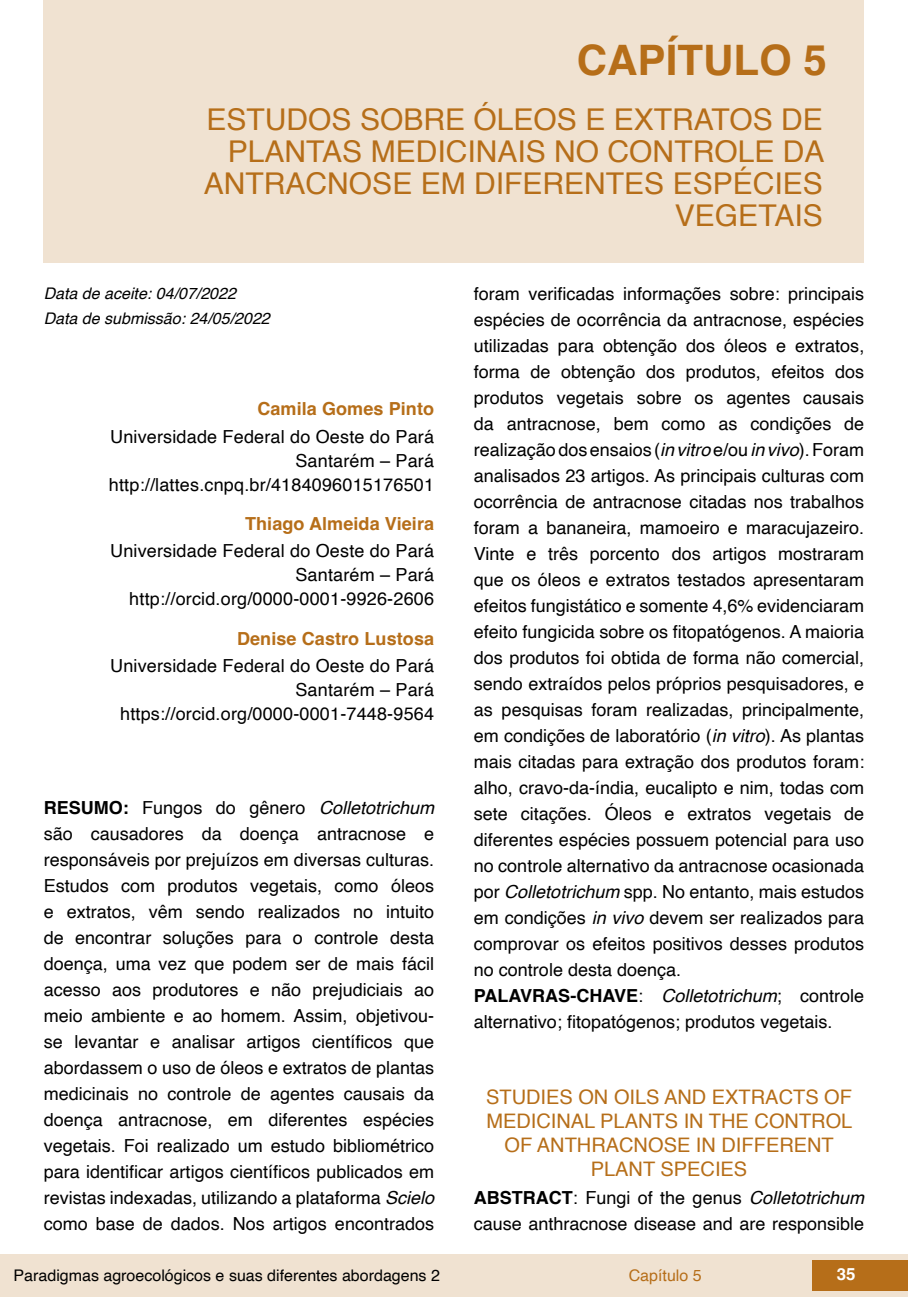
<style>
.page{position:relative;width:908px;height:1304px;background:#fff}
.page>*{position:absolute;margin:0;border:0;box-sizing:border-box;transform-origin:0 0}
.t1{font:700 42px "Helvetica";color:#b66e19}
.t2{font:30px/32px "Helvetica";color:#b66e19;text-align:right}
.t3{font:20px/24px "Helvetica";color:#b66e19;text-align:center}
.t4{font:18px/26px "Helvetica";color:#000;text-align:right}
.t5{font:700 18px "Helvetica";letter-spacing:.005em;color:#b66e19}
.t6{font:700 16.8px "Helvetica";color:#fff}
.t7{font:16px "Helvetica";color:#000}
.t8{font:italic 16px "Helvetica";color:#000}
.t9{font:16px "Helvetica";color:#b66e19}
.s1{font-weight:700}
.s2{font-style:italic}
</style>
<div class="page">
<div style="left:0;top:1254px;width:906px;height:43px;background:#f0e2d1"></div>
<div style="left:812px;top:1261px;width:95px;height:30px;background:#b66e19"></div>
<div style="left:44px;top:0;width:819px;height:263px;background:#f0e2d1"></div>
<h1 class="t1" style="left:576px;top:35px;width:251px">CAPÍTULO 5</h1>
<h2 class="t2" style="left:204px;top:104px;width:622px">ESTUDOS SOBRE ÓLEOS E EXTRATOS DE<br>PLANTAS MEDICINAIS NO CONTROLE DA<br>ANTRACNOSE EM DIFERENTES ESPÉCIES<br>VEGETAIS</h2>
<p class="t8" style="left:44px;top:280px;width:194px">Data de aceite: 04/07/2022</p>
<p class="t8" style="left:44px;top:306px;width:227px">Data de submissão: 24/05/2022</p>
<p class="t5" style="left:257px;top:398px;width:178px">Camila Gomes Pinto</p>
<p class="t4" style="left:109px;top:425px;width:326px;line-height:24px">Universidade Federal do Oeste do Pará<br>Santarém – Pará http://lattes.cnpq.br/4184096015176501</p>
<p class="t5" style="left:245px;top:513px;width:190px">Thiago Almeida Vieira</p>
<p class="t4" style="left:110px;top:540px;width:325px;line-height:24px">Universidade Federal do Oeste do Pará<br>Santarém – Pará http://orcid.org/0000-0001-9926-2606</p>
<p class="t5" style="left:237px;top:627px;width:198px">Denise Castro Lustosa</p>
<p class="t4" style="left:110px;top:654px;width:325px;line-height:24px">Universidade Federal do Oeste do Pará<br>Santarém – Pará https://orcid.org/0000-0001-7448-9564</p>
<p class="t4" style="left:44px;top:795px;width:392px;text-align:justify"><span class="s1">RESUMO:</span> Fungos do gênero <span class="s2">Colletotrichum </span>são causadores da doença antracnose e responsáveis por prejuízos em diversas culturas.<br>Estudos com produtos vegetais, como óleos e extratos, vêm sendo realizados no intuito de encontrar soluções para o controle desta doença, uma vez que podem ser de mais fácil acesso aos produtores e não prejudiciais ao meio ambiente e ao homem. Assim, objetivou&shy;se levantar e analisar artigos científicos que abordassem o uso de óleos e extratos de plantas medicinais no controle de agentes causais da doença antracnose, em diferentes espécies vegetais. Foi realizado um estudo bibliométrico para identificar artigos científicos publicados em revistas indexadas, utilizando a plataforma <span class="s2">Scielo </span>como base de dados. Nos artigos encontrados</p>
<p class="t4" style="left:473px;top:281px;width:392px;text-align:left">foram verificadas informações sobre: principais espécies de ocorrência da antracnose, espécies utilizadas para obtenção dos óleos e extratos, forma de obtenção dos produtos, efeitos dos produtos vegetais sobre os agentes causais da antracnose, bem como as condições de realização dos ensaios (<span class="s2">in vitro</span> e/ou <span class="s2">in vivo</span>). Foram analisados 23 artigos. As principais culturas com ocorrência de antracnose citadas nos trabalhos foram a bananeira, mamoeiro e maracujazeiro.<br>Vinte e três porcento dos artigos mostraram que os óleos e extratos testados apresentaram efeitos fungistático e somente 4,6% evidenciaram efeito fungicida sobre os fitopatógenos. A maioria dos produtos foi obtida de forma não comercial, sendo extraídos pelos próprios pesquisadores, e as pesquisas foram realizadas, principalmente, em condições de laboratório (<span class="s2">in vitro</span>). As plantas mais citadas para extração dos produtos foram: alho, cravo-da-índia, eucalipto e nim, todas com sete citações. Óleos e extratos vegetais de diferentes espécies possuem potencial para uso no controle alternativo da antracnose ocasionada por <span class="s2">Colletotrichum</span> spp. No entanto, mais estudos em condições <span class="s2">in vivo</span> devem ser realizados para comprovar os efeitos positivos desses produtos no controle desta doença.<br><span class="s1">PALAVRAS-CHAVE</span>: <span class="s2">Colletotrichum</span>; controle alternativo; fitopatógenos; produtos vegetais.</p>
<p class="t3" style="left:486px;top:1086px;width:367px">STUDIES ON OILS AND EXTRACTS OF<br>MEDICINAL PLANTS IN THE CONTROL<br>OF ANTHRACNOSE IN DIFFERENT<br>PLANT SPECIES</p>
<p class="t4" style="left:473px;top:1185px;width:392px;text-align:left"><span class="s1">ABSTRACT</span>: Fungi of the genus <span class="s2">Colletotrichum </span>cause anthracnose disease and are responsible</p>
<p class="t7" style="left:14px;top:1263px;width:427px">Paradigmas agroecológicos e suas diferentes abordagens 2</p>
<p class="t9" style="left:628px;top:1263px;width:74px">Capítulo 5</p>
<p class="t6" style="left:836px;top:1264px;width:20px">35</p>
</div>
